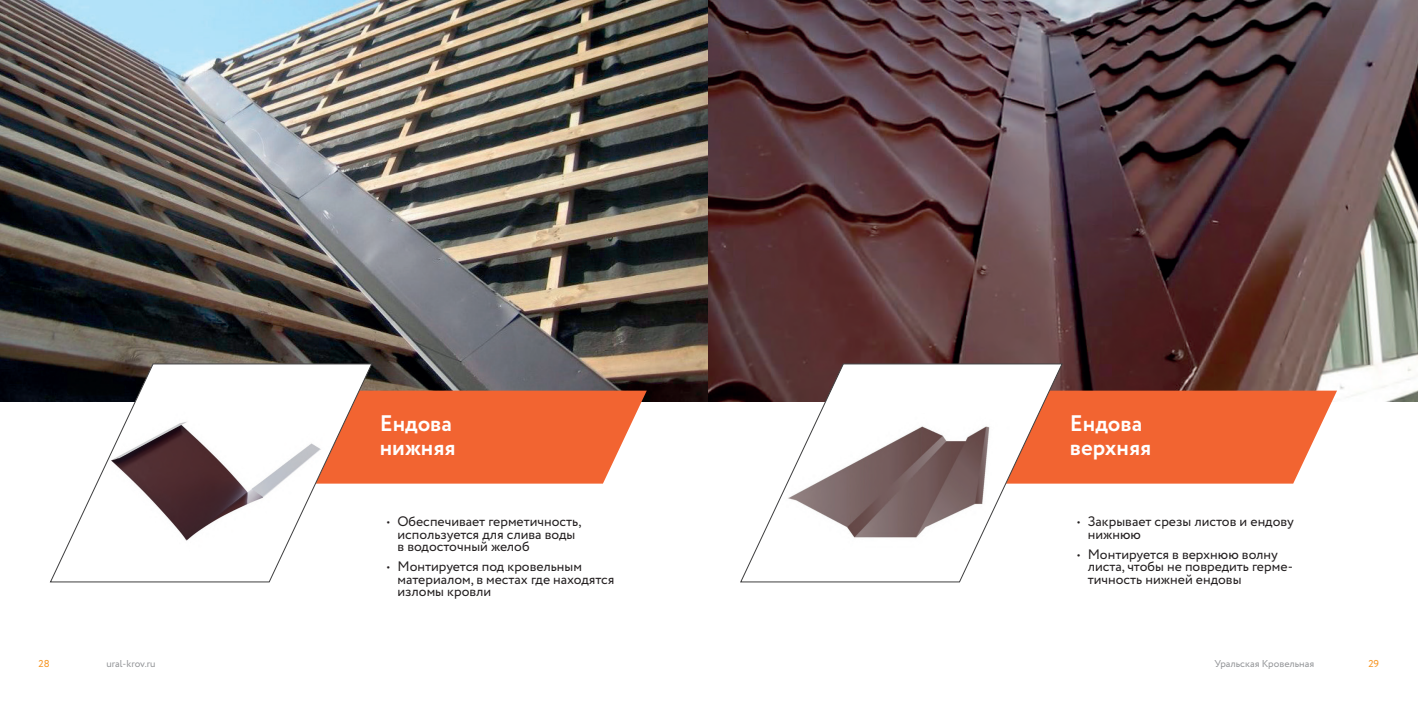
<style>
.page{position:relative;width:1418px;height:709px;background:#fff}
.page>*{position:absolute;margin:0;border:0;box-sizing:border-box;transform-origin:0 0}
.t1{font:700 22.5px/23.8px "Circe";color:#fff}
.t2{font:13.75px/12.5px "Circe";color:#231f20}
.t3{font:10px "Circe";color:#939598}
.t4{font:10px "Circe";color:#f7931d}
</style>
<div class="page">
<img style="left:0;top:0;width:1417px;height:401px">
<svg style="left:372px;top:390px;width:274px;height:93px;background:#f16f40"></svg>
<svg style="left:1062px;top:390px;width:274px;height:93px;background:#f16f40"></svg>
<svg style="left:50px;top:363px;width:322px;height:219px"></svg>
<svg style="left:740px;top:363px;width:322px;height:219px"></svg>
<h1 class="t1" style="left:380px;top:413px;width:77px">Ендова нижняя</h1>
<h1 class="t1" style="left:1069px;top:413px;width:83px">Ендова верхняя</h1>
<p class="t2" style="left:397px;top:516px;width:186px;text-indent:-11px">• Обеспечивает герметичность, используется для слива воды в водосточный желоб</p>
<p class="t2" style="left:397px;top:560px;width:218px;text-indent:-11px">• Монтируется под кровельным материалом, в местах где находятся изломы кровли</p>
<p class="t2" style="left:1087px;top:516px;width:208px;text-indent:-11px">• Закрывает срезы листов и ендову нижнюю</p>
<p class="t2" style="left:1087px;top:548px;width:207px;text-indent:-11px">• Монтируется в верхнюю волну листа, чтобы не повредить герме&shy;тичность нижней ендовы</p>
<p class="t4" style="left:38px;top:657px;width:13px">28</p>
<p class="t3" style="left:106px;top:657px;width:51px">ural-krov.ru</p>
<p class="t3" style="left:1214px;top:657px;width:101px">Уральская Кровельная</p>
<p class="t4" style="left:1368px;top:657px;width:12px">29</p>
</div>
